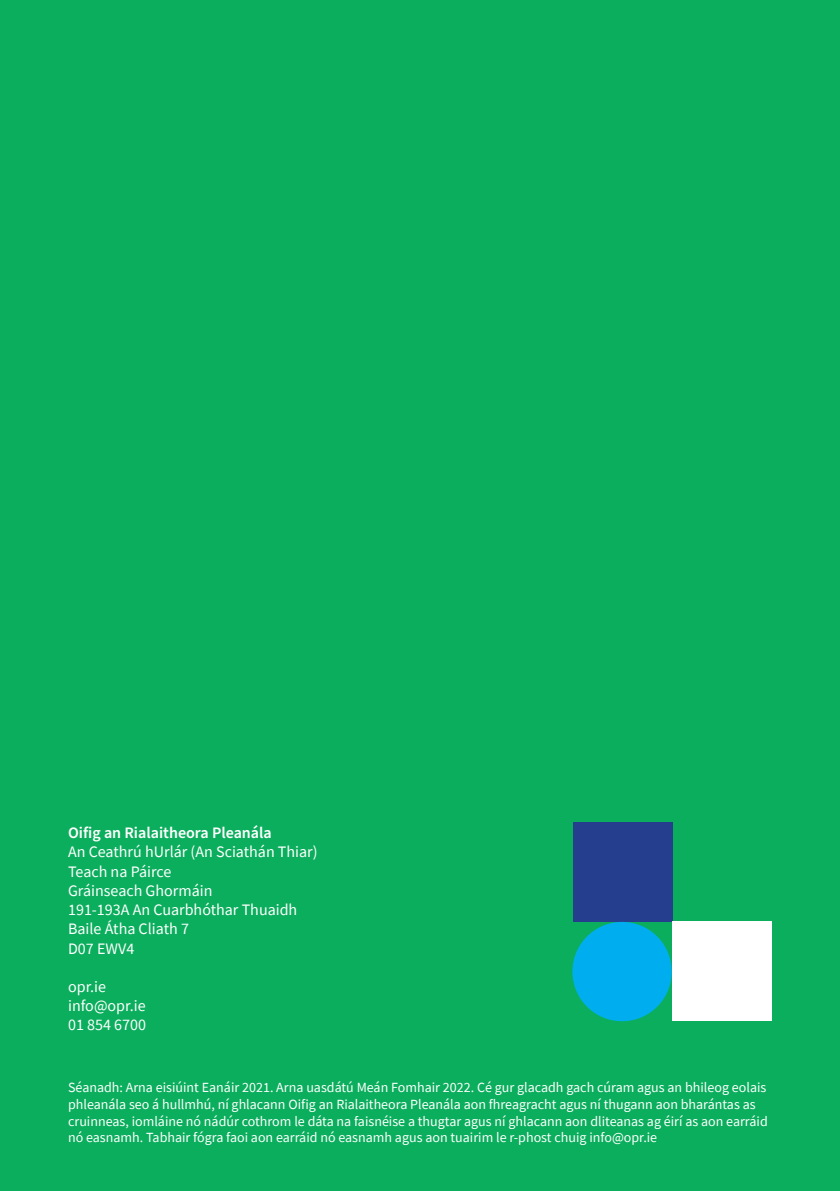
<style>
.page{position:relative;width:840px;height:1191px;background:#fff}
.page>*{position:absolute;margin:0;border:0;box-sizing:border-box;transform-origin:0 0}
.t1{font:16px/19.2px "Source Sans Pro";color:#fff}
.t2{font:600 16px "Source Sans Pro";color:#fff}
.t3{font:14px/16.8px "Source Sans Pro";color:#fff}
</style>
<div class="page">
<div style="left:0;top:0;width:839px;height:1191px;background:#0bae5d"></div>
<div style="left:573px;top:822px;width:99px;height:99px;background:#253f8e"></div>
<div style="left:672px;top:921px;width:99px;height:99px;background:#fff"></div>
<div style="left:572px;top:922px;width:99px;height:99px;background:#00aeef;border-radius:50%"></div>
<p class="t2" style="left:68px;top:822px;width:205px">Oifig an Rialaitheora Pleanála</p>
<p class="t1" style="left:68px;top:842px;width:251px">An Ceathrú hUrlár (An Sciathán Thiar)<br>Teach na Páirce<br>Gráinseach Ghormáin<br>191-193A An Cuarbhóthar Thuaidh<br>Baile Átha Cliath 7<br>D07 EWV4</p>
<p class="t1" style="left:68px;top:977px;width:79px">opr.ie info@opr.ie<br>01 854 6700</p>
<p class="t3" style="left:68px;top:1078px;width:700px">Séanadh: Arna eisiúint Eanáir 2021. Arna uasdátú Meán Fomhair 2022. Cé gur glacadh gach cúram agus an bhileog eolais phleanála seo á hullmhú, ní ghlacann Oifig an Rialaitheora Pleanála aon fhreagracht agus ní thugann aon bharántas as cruinneas, iomláine nó nádúr cothrom le dáta na faisnéise a thugtar agus ní ghlacann aon dliteanas ag éirí as aon earráid nó easnamh. Tabhair fógra faoi aon earráid nó easnamh agus aon tuairim le r-phost chuig info@opr.ie</p>
</div>
